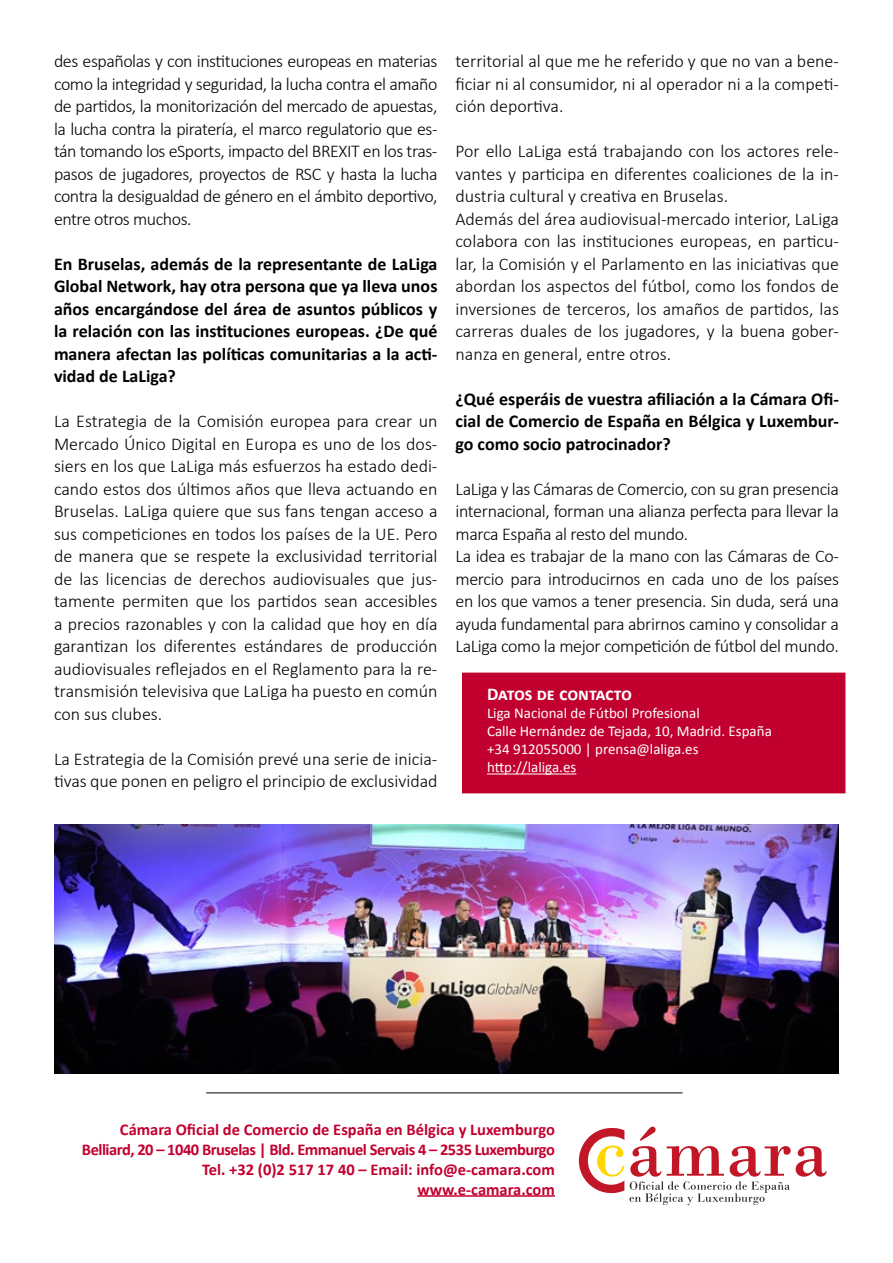
<style>
.page{position:relative;width:893px;height:1263px;background:#fff}
.page>*{position:absolute;margin:0;border:0;box-sizing:border-box;transform-origin:0 0}
.t1{font:300 18px/22.5px "Calibri";letter-spacing:-.005em;color:#000;text-align:justify}
.t2{font:700 18px/22.5px "Calibri";color:#000;text-align:justify}
.t3{font:700 18px "Calibri";letter-spacing:-.015em;color:#fff}
.t4{font:700 16.5px/19.8px "Calibri";letter-spacing:-.015em;color:#c2002f;text-align:right}
.t5{font:15px/18px "Calibri";color:#fff}
</style>
<div class="page">
<hr style="left:417px;top:1195px;width:138px;height:2px;background:#c2002f">
<svg style="left:579px;top:1126px;width:248px;height:79px"></svg>
<div style="left:462px;top:673px;width:383px;height:120px;background:#c2002f"></div>
<hr style="left:487px;top:773px;width:89px;height:1px;background:#fff">
<hr style="left:206px;top:1092px;width:476px;height:1px;background:#000">
<img style="left:54px;top:825px;width:785px;height:249px">
<p class="t1" style="left:54px;top:50px;width:385px">des españolas y con instituciones europeas en materias como la integridad y seguridad, la lucha contra el amaño de partidos, la monitorización del mercado de apuestas, la lucha contra la piratería, el marco regulatorio que es&shy;tán tomando los eSports, impacto del BREXIT en los tras&shy;pasos de jugadores, proyectos de RSC y hasta la lucha contra la desigualdad de género en el ámbito deportivo, entre otros muchos.</p>
<p class="t2" style="left:54px;top:253px;width:385px">En Bruselas, además de la representante de LaLiga Global Network, hay otra persona que ya lleva unos años encargándose del área de asuntos públicos y la relación con las instituciones europeas. ¿De qué manera afectan las políticas comunitarias a la acti&shy;vidad de LaLiga?</p>
<p class="t1" style="left:54px;top:410px;width:385px">La Estrategia de la Comisión europea para crear un Mercado Único Digital en Europa es uno de los dos&shy;siers en los que LaLiga más esfuerzos ha estado dedi&shy;cando estos dos últimos años que lleva actuando en Bruselas. LaLiga quiere que sus fans tengan acceso a sus competiciones en todos los países de la UE. Pero de manera que se respete la exclusividad territorial de las licencias de derechos audiovisuales que jus&shy;tamente permiten que los partidos sean accesibles a precios razonables y con la calidad que hoy en día garantizan los diferentes estándares de producción audiovisuales reflejados en el Reglamento para la re&shy;transmisión televisiva que LaLiga ha puesto en común con sus clubes.</p>
<p class="t1" style="left:54px;top:747px;width:385px">La Estrategia de la Comisión prevé una serie de inicia&shy;tivas que ponen en peligro el principio de exclusividad</p>
<p class="t1" style="left:455px;top:50px;width:385px">territorial al que me he referido y que no van a bene&shy;ficiar ni al consumidor, ni al operador ni a la competi&shy;ción deportiva.</p>
<p class="t1" style="left:455px;top:140px;width:385px;text-align:left">Por ello LaLiga está trabajando con los actores rele&shy;vantes y participa en diferentes coaliciones de la in&shy;dustria cultural y creativa en Bruselas.<br>Además del área audiovisual-mercado interior, LaLiga colabora con las instituciones europeas, en particu&shy;lar, la Comisión y el Parlamento en las iniciativas que abordan los aspectos del fútbol, como los fondos de inversiones de terceros, los amaños de partidos, las carreras duales de los jugadores, y la buena gober&shy;nanza en general, entre otros.</p>
<p class="t2" style="left:455px;top:388px;width:385px">¿Qué esperáis de vuestra afiliación a la Cámara Ofi&shy;cial de Comercio de España en Bélgica y Luxembur&shy;go como socio patrocinador?</p>
<p class="t1" style="left:455px;top:477px;width:385px;text-align:left">LaLiga y las Cámaras de Comercio, con su gran presencia internacional, forman una alianza perfecta para llevar la marca España al resto del mundo.<br>La idea es trabajar de la mano con las Cámaras de Co&shy;mercio para introducirnos en cada uno de los países en los que vamos a tener presencia. Sin duda, será una ayuda fundamental para abrirnos camino y consolidar a LaLiga como la mejor competición de fútbol del mundo.</p>
<p class="t3" style="left:487px;top:683px;width:146px">Datos de contacto</p>
<p class="t5" style="left:487px;top:704px;width:286px">Liga Nacional de Fútbol Profesional<br>Calle Hernández de Tejada, 10, Madrid. España +34 912055000 | prensa@laliga.es http://laliga.es</p>
<p class="t4" style="left:82px;top:1120px;width:475px">Cámara Oficial de Comercio de España en Bélgica y Luxemburgo Belliard, 20 – 1040 Bruselas | Bld. Emmanuel Servais 4 – 2535 Luxemburgo Tel. +32 (0)2 517 17 40 – Email: info@e-camara.com www.e-camara.com</p>
</div>
